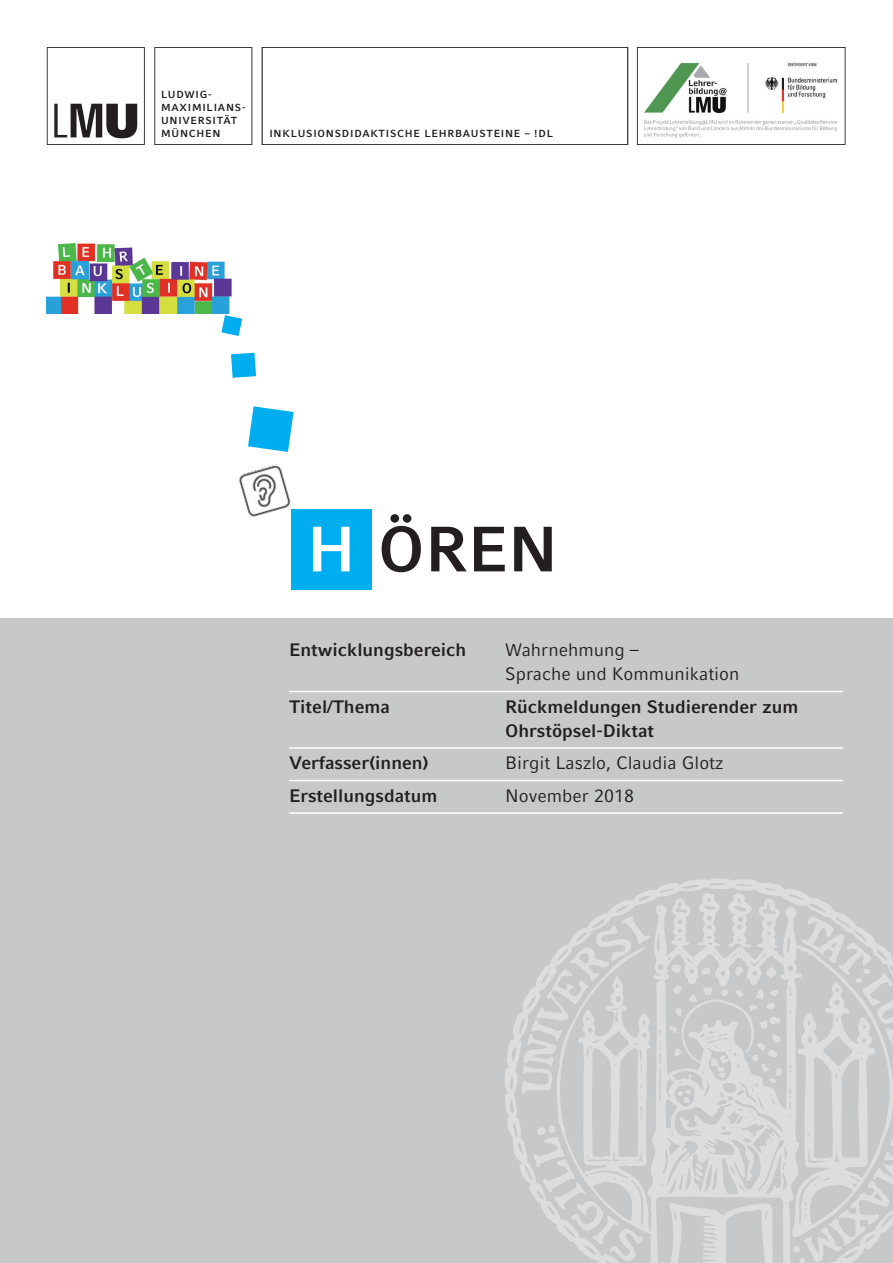
<style>
.page{position:relative;width:893px;height:1263px;background:#fff}
.page>*{position:absolute;margin:0;border:0;box-sizing:border-box;transform-origin:0 0}
.t1{font:700 63.75px "LMU Compatil Fact";color:#231f20}
.t2{font:700 18px/24px "LMU Compatil Fact";color:#231f20}
.t3{font:18px/24px "LMU Compatil Fact";color:#231f20}
.t4{font:700 10.2px/13.2px "LMU Compatil Fact";letter-spacing:.075em;color:#231f20}
.s1{color:#fff}
</style>
<div class="page">
<div style="left:0;top:619px;width:893px;height:644px;background:#c7c8ca"></div>
<svg style="left:154px;top:47px;width:98px;height:98px"></svg>
<svg style="left:637px;top:47px;width:208px;height:98px"></svg>
<svg style="left:262px;top:47px;width:366px;height:98px"></svg>
<svg style="left:47px;top:47px;width:98px;height:98px"></svg>
<img style="left:643px;top:62px;width:199px;height:80px">
<img style="left:505px;top:879px;width:388px;height:384px">
<hr style="left:289px;top:691px;width:554px;height:1px;background:#fff">
<hr style="left:289px;top:747px;width:554px;height:2px;background:#fff">
<hr style="left:289px;top:780px;width:554px;height:1px;background:#fff">
<hr style="left:289px;top:812px;width:554px;height:2px;background:#fff">
<img style="left:47px;top:243px;width:185px;height:70px">
<div style="left:291px;top:509px;width:81px;height:80px;background:#00aeef"></div>
<svg style="left:248px;top:406px;width:46px;height:46px"></svg>
<svg style="left:231px;top:353px;width:25px;height:25px"></svg>
<svg style="left:221px;top:315px;width:21px;height:21px"></svg>
<img style="left:238px;top:464px;width:53px;height:53px">
<p class="t4" style="left:161px;top:88px;width:86px">LUDWIG-<br>MAXIMILIANS-<br>UNIVERSITÄT<br>MÜNCHEN</p>
<p class="t4" style="left:269px;top:127px;width:285px">INKLUSIONSDIDAKTISCHE LEHRBAUSTEINE – !DL</p>
<p class="t1" style="left:307px;top:512px;width:253px"><span class="s1">H</span> ÖREN</p>
<p class="t2" style="left:289px;top:638px;width:179px">Entwicklungsbereich</p>
<p class="t3" style="left:505px;top:638px;width:236px">Wahrnehmung –<br>Sprache und Kommunikation</p>
<p class="t2" style="left:289px;top:694px;width:102px">Titel/Thema</p>
<p class="t2" style="left:505px;top:694px;width:295px">Rückmeldungen Studierender zum<br>Ohrstöpsel-Diktat</p>
<p class="t2" style="left:289px;top:751px;width:141px">Verfasser(innen)</p>
<p class="t3" style="left:505px;top:751px;width:220px">Birgit Laszlo, Claudia Glotz</p>
<p class="t2" style="left:289px;top:783px;width:150px">Erstellungsdatum</p>
<p class="t3" style="left:505px;top:783px;width:130px">November 2018</p>
</div>
